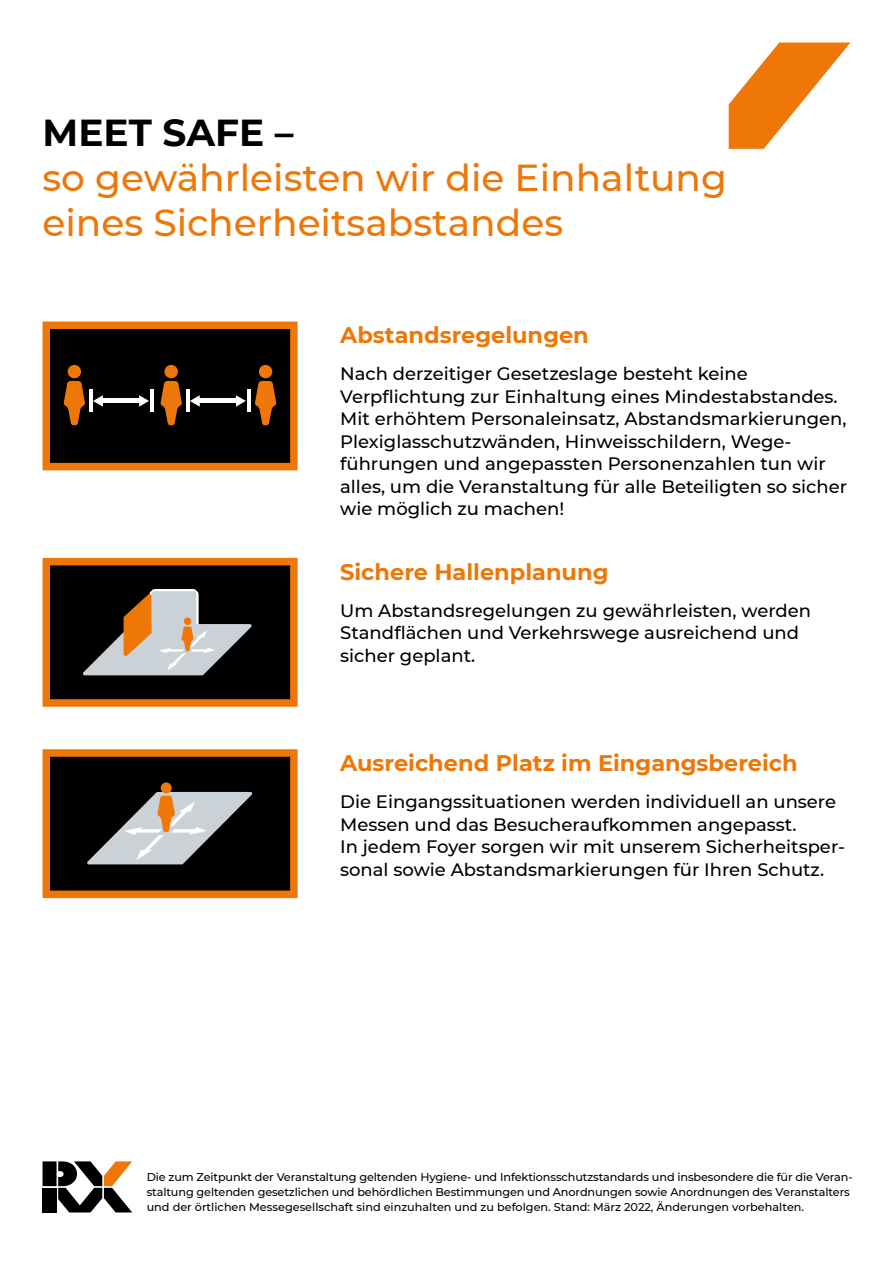
<style>
.page{position:relative;width:893px;height:1263px;background:#fff}
.page>*{position:absolute;margin:0;border:0;box-sizing:border-box;transform-origin:0 0}
.t1{font:500 37.5px/45px "Montserrat";color:#ee7707}
.t2{font:700 37.5px "Montserrat";color:#000}
.t3{font:700 22.5px "Montserrat";color:#ee7707}
.t4{font:500 18px/22.5px "Montserrat";color:#000}
.t5{font:500 11.25px/15px "Montserrat";letter-spacing:-.01em;color:#000}
</style>
<div class="page">
<svg style="left:729px;top:43px;width:121px;height:106px"></svg>
<div style="left:46px;top:325px;width:248px;height:142px;background:#000"></div>
<div style="left:43px;top:321px;width:255px;height:149px;border:8px solid #ee7707"></div>
<div style="left:46px;top:562px;width:248px;height:141px;background:#000"></div>
<div style="left:43px;top:558px;width:255px;height:149px;border:8px solid #ee7707"></div>
<div style="left:46px;top:753px;width:248px;height:141px;background:#000"></div>
<div style="left:43px;top:749px;width:255px;height:149px;border:8px solid #ee7707"></div>
<div style="left:259px;top:365px;width:13px;height:13px;background:#ee7707;border-radius:50%"></div>
<svg style="left:255px;top:381px;width:21px;height:44px"></svg>
<div style="left:164px;top:365px;width:14px;height:13px;background:#ee7707;border-radius:50%"></div>
<svg style="left:160px;top:381px;width:22px;height:44px"></svg>
<hr style="left:196px;top:399px;width:42px;height:4px;background:#fff">
<hr style="left:186px;top:390px;width:4px;height:22px;background:#fff">
<hr style="left:247px;top:390px;width:4px;height:22px;background:#fff">
<svg style="left:190px;top:395px;width:10px;height:12px"></svg>
<svg style="left:236px;top:395px;width:10px;height:12px"></svg>
<div style="left:68px;top:365px;width:13px;height:13px;background:#ee7707;border-radius:50%"></div>
<svg style="left:64px;top:381px;width:21px;height:44px"></svg>
<hr style="left:99px;top:399px;width:43px;height:4px;background:#fff">
<hr style="left:89px;top:390px;width:4px;height:22px;background:#fff">
<hr style="left:150px;top:390px;width:4px;height:22px;background:#fff">
<svg style="left:93px;top:395px;width:10px;height:12px"></svg>
<svg style="left:139px;top:395px;width:10px;height:12px"></svg>
<div style="left:149px;top:589px;width:50px;height:46px;border:9px solid #fff;border-radius:2px"></div>
<div style="left:152px;top:591px;width:44px;height:42px;background:#cbd2d7;border-radius:2px"></div>
<svg style="left:83px;top:593px;width:169px;height:82px"></svg>
<div style="left:161px;top:782px;width:11px;height:11px;background:#ee7707;border-radius:50%"></div>
<svg style="left:87px;top:792px;width:166px;height:72px"></svg>
<svg style="left:43px;top:1161px;width:89px;height:51px"></svg>
<div style="left:43px;top:1188px;width:14px;height:24px;background:#000"></div>
<h1 class="t2" style="left:43px;top:106px;width:253px">MEET SAFE –</h1>
<h1 class="t1" style="left:43px;top:154px;width:686px">so gewährleisten wir die Einhaltung eines Sicherheitsabstandes</h1>
<p class="t3" style="left:340px;top:319px;width:250px">Abstandsregelungen</p>
<p class="t4" style="left:340px;top:362px;width:508px">Nach derzeitiger Gesetzeslage besteht keine Verpflichtung zur Einhaltung eines Mindestabstandes.<br>Mit erhöhtem Personaleinsatz, Abstandsmarkierungen, Plexiglasschutzwänden, Hinweisschildern, Wege&shy;führungen und angepassten Personenzahlen tun wir alles, um die Veranstaltung für alle Beteiligten so sicher wie möglich zu machen!</p>
<p class="t3" style="left:340px;top:555px;width:270px">Sichere Hallenplanung</p>
<p class="t4" style="left:340px;top:598px;width:472px">Um Abstandsregelungen zu gewährleisten, werden<br>Standflächen und Verkehrswege ausreichend und sicher geplant.</p>
<p class="t3" style="left:340px;top:747px;width:459px">Ausreichend Platz im Eingangsbereich</p>
<p class="t4" style="left:340px;top:790px;width:506px">Die Eingangssituationen werden individuell an unsere Messen und das Besucheraufkommen angepasst.<br>In jedem Foyer sorgen wir mit unserem Sicherheitsper&shy;sonal sowie Abstandsmarkierungen für Ihren Schutz.</p>
<p class="t5" style="left:147px;top:1169px;width:707px">Die zum Zeitpunkt der Veranstaltung geltenden Hygiene- und Infektionsschutzstandards und insbesondere die für die Veran&shy;staltung geltenden gesetzlichen und behördlichen Bestimmungen und Anordnungen sowie Anordnungen des Veranstalters und der örtlichen Messegesellschaft sind einzuhalten und zu befolgen. Stand: März 2022, Änderungen vorbehalten.</p>
</div>
